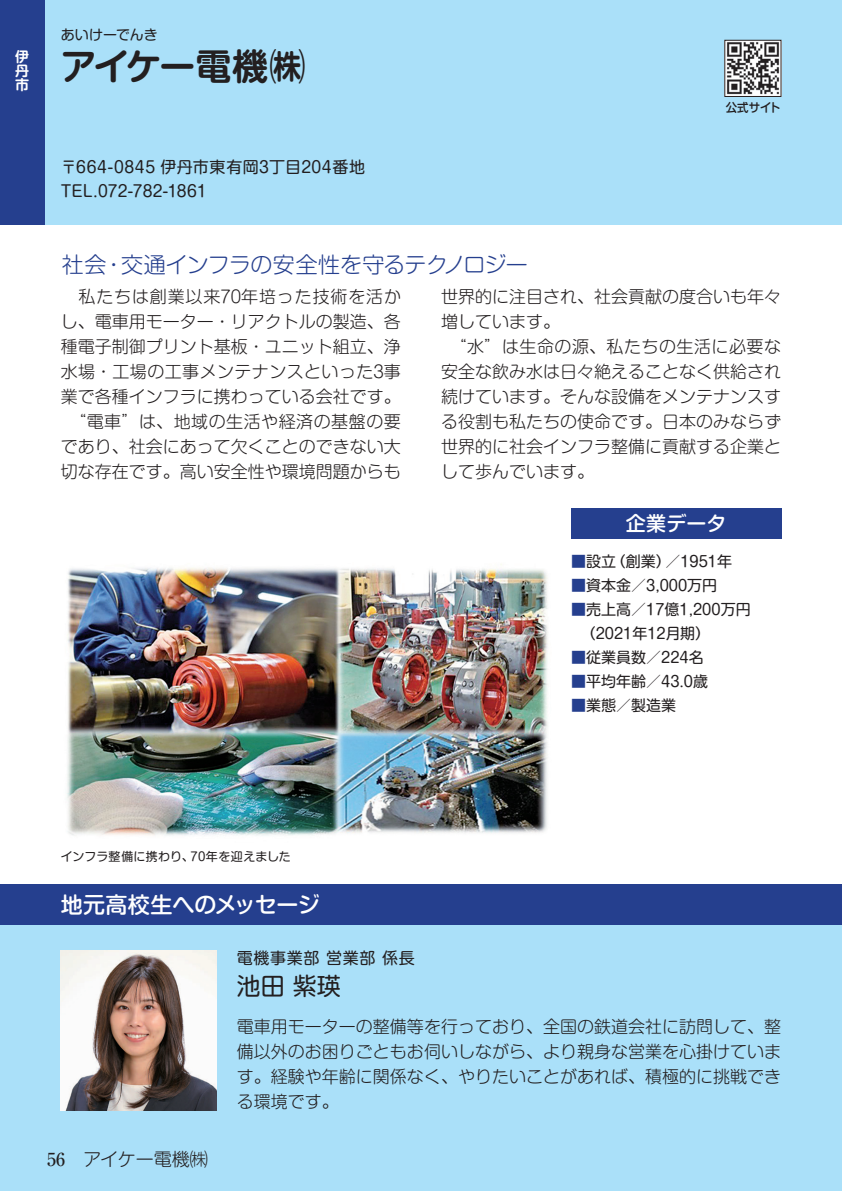
<style>
.page{position:relative;width:842px;height:1191px;background:#fff}
.page>*{position:absolute;margin:0;border:0;box-sizing:border-box;transform-origin:0 0}
.t1{font:700 36px "Shin M Go Pro De";letter-spacing:-.055em;color:#231f20}
.t2{font:24px "Shin M Go Pro";color:#231f20}
.t3{font:300 22px "Shin M Go Pro";letter-spacing:-.02em;color:#253f8e}
.t4{font:500 22px "Shin M Go Pro";letter-spacing:-.005em;color:#fff}
.t5{font:500 20px "Shin M Go Pro";letter-spacing:.005em;color:#fff}
.t6{font:300 18px "Shin M Go Pro";letter-spacing:-.01em;color:#231f20}
.t7{font:500 18px "Ryumin Pro";color:#231f20}
.t8{font:300 17px/25px "Shin M Go Pro";color:#231f20;text-align:justify}
.t9{font:16px/24px "Shin M Go Pro";letter-spacing:.035em;color:#231f20}
.t10{font:15px/24px "Shin M Go Pro";color:#231f20}
.t11{font:14px "Shin M Go Pro";letter-spacing:-.005em;color:#231f20}
.t12{font:700 14px/14px "Shin M Go Pro De";color:#fff;text-align:justify}
.t13{font:12px "Shin M Go Pro";letter-spacing:.02em;color:#231f20}
.t14{font:500 12px "Shin M Go Pro";letter-spacing:-.005em;color:#231f20;scale:.95 1}
.s1{color:#253f8e}
</style>
<div class="page">
<div style="left:0;top:884px;width:841px;height:307px;background:#aae0f9"></div>
<hr style="left:841px;top:884px;width:1px;height:307px;background:#aae0f9">
<div style="left:0;top:884px;width:841px;height:40px;background:#253f8e"></div>
<hr style="left:841px;top:884px;width:1px;height:40px;background:#253f8e">
<div style="left:0;top:0;width:841px;height:224px;background:#aae0f9"></div>
<hr style="left:841px;top:0;width:1px;height:224px;background:#aae0f9">
<div style="left:0;top:0;width:44px;height:224px;background:#253f8e"></div>
<img style="left:67px;top:564px;width:481px;height:272px">
<div style="left:571px;top:508px;width:210px;height:30px;background:#253f8e"></div>
<img style="left:61px;top:950px;width:156px;height:160px">
<img style="left:726px;top:42px;width:53px;height:53px">
<div style="left:724px;top:40px;width:57px;height:57px;border:1px solid #231f20"></div>
<p class="t12" style="left:15px;top:48px;width:15px">伊丹市</p>
<p class="t11" style="left:61px;top:24px;width:99px">あいけーでんき</p>
<h1 class="t1" style="left:61px;top:37px;width:246px">アイケー電機㈱</h1>
<p class="t9" style="left:61px;top:153px;width:306px">〒664-0845 伊丹市東有岡3丁目204番地<br>TEL.072-782-1861</p>
<p class="t3" style="left:62px;top:247px;width:467px">社会・交通インフラの安全性を守るテクノロジー</p>
<p class="t14" style="left:725px;top:97px;width:59px">公式サイト</p>
<p class="t8" style="left:61px;top:282px;width:342px">　私たちは創業以来70年培った技術を活かし、電車用モーター・リアクトルの製造、各種電子制御プリント基板・ユニット組立、浄水場・工場の工事メンテナンスといった3事業で各種インフラに携わっている会社です。　“電車”は、地域の生活や経済の基盤の要であり、社会にあって欠くことのできない大切な存在です。高い安全性や環境問題からも</p>
<p class="t8" style="left:441px;top:282px;width:341px;text-align:left">世界的に注目され、社会貢献の度合いも年々増しています。<br>　“水”は生命の源、私たちの生活に必要な安全な飲み水は日々絶えることなく供給され続けています。そんな設備をメンテナンスする役割も私たちの使命です。日本のみならず世界的に社会インフラ整備に貢献する企業として歩んでいます。</p>
<p class="t5" style="left:625px;top:507px;width:102px">企業データ</p>
<p class="t10" style="left:571px;top:548px;width:162px"><span class="s1">■</span>設立（創業）／1951年</p>
<p class="t10" style="left:571px;top:572px;width:148px"><span class="s1">■</span>資本金／3,000万円</p>
<p class="t10" style="left:571px;top:596px;width:181px"><span class="s1">■</span>売上高／17億1,200万円　（2021年12月期）</p>
<p class="t10" style="left:571px;top:644px;width:134px"><span class="s1">■</span>従業員数／224名</p>
<p class="t10" style="left:571px;top:668px;width:138px"><span class="s1">■</span>平均年齢／43.0歳</p>
<p class="t10" style="left:571px;top:692px;width:106px"><span class="s1">■</span>業態／製造業</p>
<p class="t13" style="left:61px;top:847px;width:231px">インフラ整備に携わり、70年を迎えました</p>
<p class="t4" style="left:61px;top:886px;width:260px">地元高校生へのメッセージ</p>
<p class="t9" style="left:237px;top:944px;width:179px">電機事業部 営業部 係長</p>
<h2 class="t2" style="left:237px;top:966px;width:105px">池田 紫瑛</h2>
<p class="t7" style="left:47px;top:1145px;width:19px">56</p>
<p class="t6" style="left:83px;top:1145px;width:126px">アイケー電機㈱</p>
<p class="t8" style="left:237px;top:1012px;width:545px">電車用モーターの整備等を行っており、全国の鉄道会社に訪問して、整備以外のお困りごともお伺いしながら、より親身な営業を心掛けています。経験や年齢に関係なく、やりたいことがあれば、積極的に挑戦できる環境です。</p>
</div>
